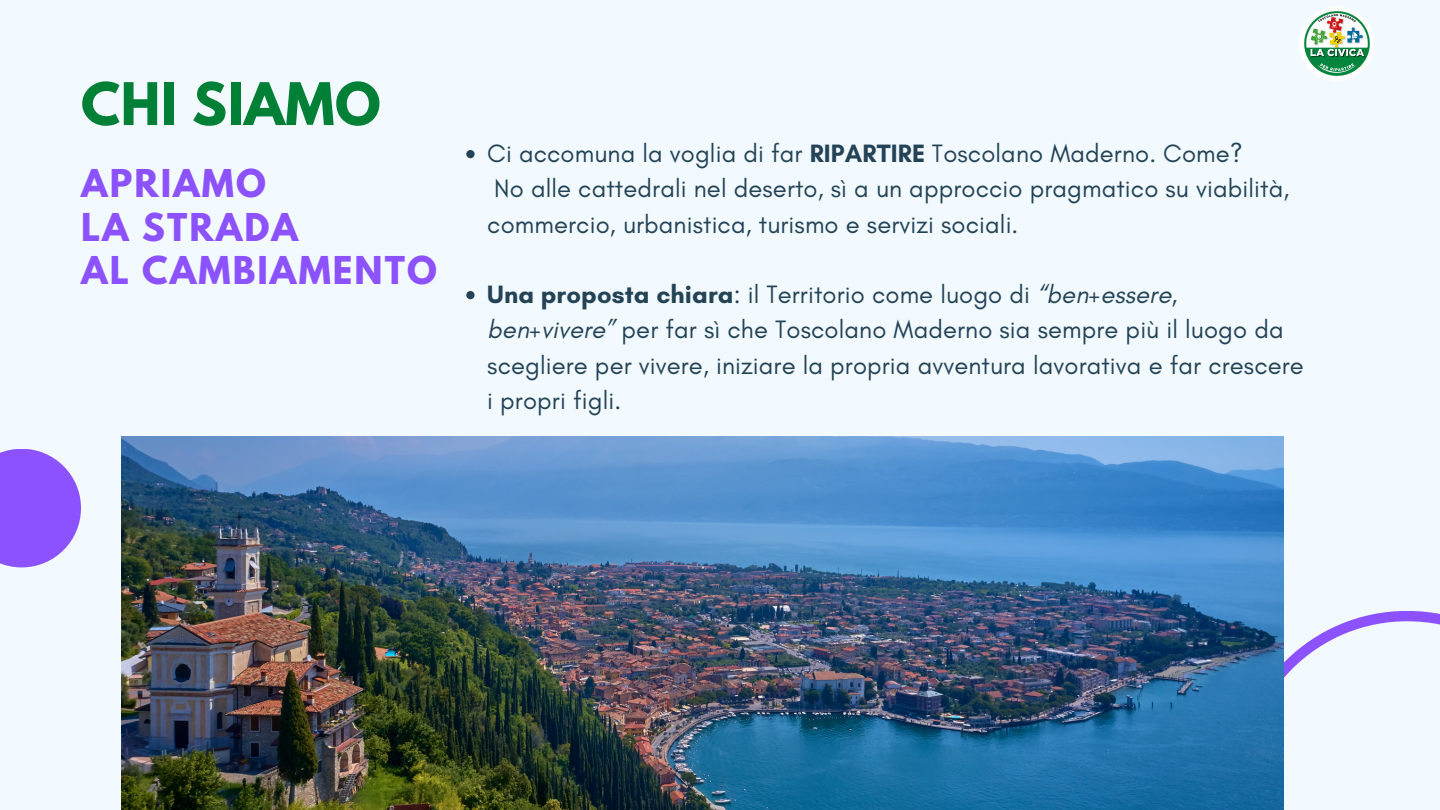
<style>
.page{position:relative;width:1440px;height:810px;background:#f2faff}
.page>*{position:absolute;margin:0;border:0;box-sizing:border-box;transform-origin:0 0}
.t1{font:700 52px "League Spartan";letter-spacing:.01em;color:#008037}
.t2{font:700 34px/43.5px "League Spartan";letter-spacing:.06em;color:#8c52ff}
.t3{font:25.6px/35.2px "Glacial Indifference";letter-spacing:.005em;color:#244357}
.s1{font-weight:700}
.s2{font-style:italic}
</style>
<div class="page">
<svg style="left:0;top:449px;width:81px;height:118px"></svg>
<svg style="left:1284px;top:611px;width:156px;height:67px"></svg>
<img style="left:122px;top:437px;width:1162px;height:373px">
<svg style="left:466px;top:150px;width:9px;height:8px"></svg>
<svg style="left:466px;top:291px;width:9px;height:8px"></svg>
<svg style="left:1300px;top:6px;width:74px;height:75px"></svg>
<img style="left:1302px;top:8px;width:70px;height:71px">
<h1 class="t1" style="left:81px;top:78px;width:301px">CHI SIAMO</h1>
<h2 class="t2" style="left:81px;top:166px;width:357px">APRIAMO<br>LA STRADA<br>AL CAMBIAMENTO</h2>
<p class="t3" style="left:487px;top:135px;width:804px">Ci accomuna la voglia di far <span class="s1">RIPARTIRE</span> Toscolano Maderno. Come?<br>No alle cattedrali nel deserto, sì a un approccio pragmatico su viabilità, commercio, urbanistica, turismo e servizi sociali.</p>
<p class="t3" style="left:487px;top:276px;width:818px"><span class="s1">Una proposta chiara</span>: il Territorio come luogo di <span class="s2">“ben+essere, ben+vivere”</span> per far sì che Toscolano Maderno sia sempre più il luogo da scegliere per vivere, iniziare la propria avventura lavorativa e far crescere i propri figli.</p>
</div>
